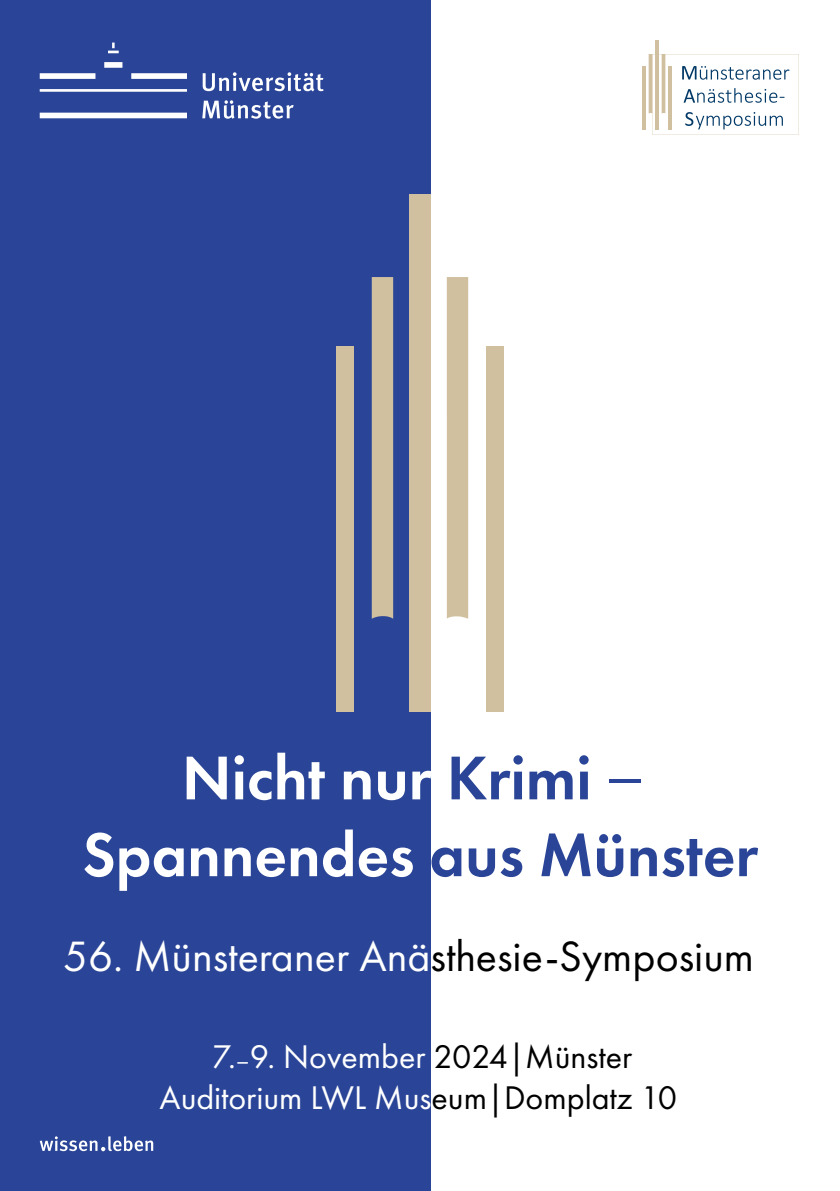
<style>
.page{position:relative;width:840px;height:1191px;background:#fff}
.page>*{position:absolute;margin:0;border:0;box-sizing:border-box;transform-origin:0 0}
.t1{font:600 64px/76.8px "Futura PT";color:#fff;text-align:center}
.t2{font:44px "Futura PT";color:#fff}
.t3{font:34px/40.8px "Futura PT";color:#fff;text-align:center}
.s1{color:#2a4597}
.s2{font-family:"Meta Normal LF";font-weight:400;color:#2a4597}
.s3{color:#000}
.s4{font-size:24px}
</style>
<div class="page">
<div style="left:0;top:0;width:430px;height:1191px;background:#2a4597"></div>
<div style="left:486px;top:346px;width:17px;height:366px;background:#d0c09f"></div>
<div style="left:446px;top:277px;width:22px;height:342px;background:#d0c09f"></div>
<div style="left:409px;top:194px;width:21px;height:518px;background:#d0c09f"></div>
<div style="left:336px;top:346px;width:17px;height:366px;background:#d0c09f"></div>
<div style="left:371px;top:277px;width:22px;height:342px;background:#d0c09f"></div>
<svg style="left:655px;top:40px;width:3px;height:14px"></svg>
<hr style="left:642px;top:66px;width:3px;height:63px;background:#d0c09f">
<svg style="left:648px;top:54px;width:150px;height:81px"></svg>
<svg style="left:40px;top:43px;width:283px;height:76px"></svg>
<svg style="left:40px;top:1136px;width:113px;height:15px"></svg>
<h1 class="t1" style="left:82px;top:739px;width:677px">Nicht nur <span class="s1">Krimi</span> <span class="s2">–<br></span>Spannendes <span class="s1">aus Münster</span></h1>
<p class="t2" style="left:63px;top:930px;width:692px">56. Münsteraner Anä<span class="s3">sthesie-Symposium</span></p>
<p class="t3" style="left:159px;top:1036px;width:518px">7.<span class="s4">–</span>9. November <span class="s3">2024|Münster<br></span>Auditorium LWL Mus<span class="s3">eum|Domplatz 10</span></p>
</div>
